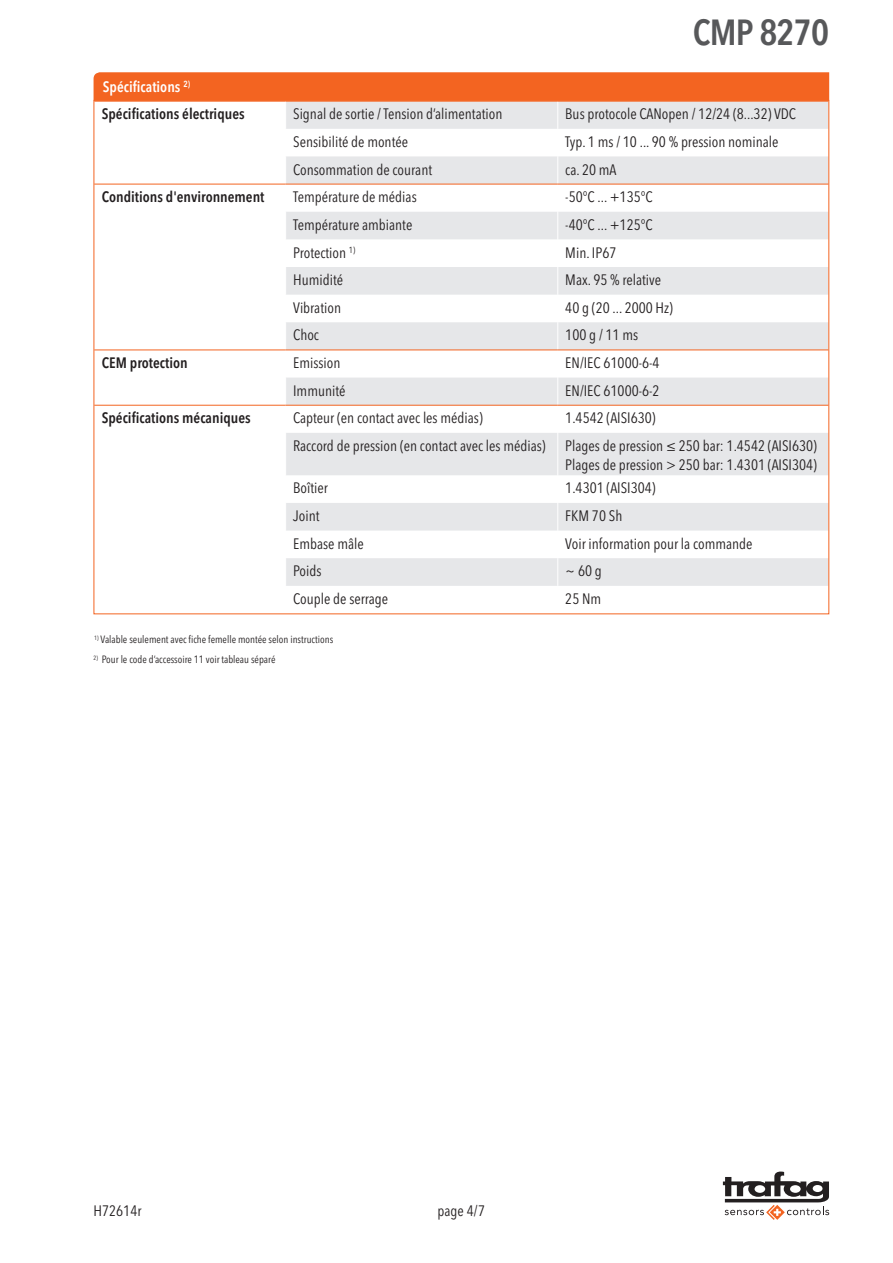
<style>
.page{position:relative;width:893px;height:1263px;background:#fff}
.page>*{position:absolute;margin:0;border:0;box-sizing:border-box;transform-origin:0 0}
.t1{font:600 condensed 36px "Avenir Next LT Pro";letter-spacing:-.02em;color:#57585a}
.t2{font:condensed 15px/18.8px "Avenir Next LT Pro";color:#231f20}
.t3{font:600 condensed 15px/27.3px "Avenir Next LT Pro";color:#231f20}
.t4{font:condensed 10.5px "Avenir Next LT Pro";color:#231f20}
.s1{color:#fff}
</style>
<div class="page">
<svg style="left:723px;top:1171px;width:106px;height:49px"></svg>
<svg style="left:286px;top:433px;width:541px;height:153px;fill:#e6e7e9"></svg>
<svg style="left:94px;top:72px;width:735px;height:333px"></svg>
<hr style="left:557px;top:433px;width:1px;height:42px;background:#fff">
<svg style="left:557px;top:475px;width:1px;height:111px"></svg>
<hr style="left:94px;top:184px;width:192px;height:1px;background:#f36421">
<hr style="left:286px;top:184px;width:272px;height:1px;background:#f36421">
<hr style="left:558px;top:184px;width:270px;height:1px;background:#f36421">
<hr style="left:94px;top:350px;width:192px;height:1px;background:#f36421">
<hr style="left:286px;top:350px;width:272px;height:1px;background:#f36421">
<hr style="left:558px;top:350px;width:270px;height:1px;background:#f36421">
<hr style="left:94px;top:405px;width:192px;height:1px;background:#f36421">
<hr style="left:286px;top:405px;width:272px;height:1px;background:#f36421">
<hr style="left:558px;top:405px;width:270px;height:1px;background:#f36421">
<p class="t3" style="left:102px;top:73px;width:144px"><span class="s1">Spécifications</span> <sup>2)<br></sup>Spécifications électriques</p>
<h1 class="t1" style="left:693px;top:10px;width:138px">CMP 8270</h1>
<p class="t2" style="left:293px;top:105px;width:211px">Signal de sortie / Tension d’alimentation</p>
<p class="t2" style="left:565px;top:105px;width:232px">Bus protocole CANopen / 12/24 (8...32) VDC</p>
<p class="t2" style="left:293px;top:132px;width:116px">Sensibilité de montée</p>
<p class="t2" style="left:565px;top:132px;width:215px">Typ. 1 ms / 10 ... 90 % pression nominale</p>
<p class="t2" style="left:293px;top:160px;width:140px">Consommation de courant</p>
<p class="t2" style="left:565px;top:160px;width:53px">ca. 20 mA</p>
<p class="t3" style="left:102px;top:183px;width:164px">Conditions d'environnement</p>
<p class="t2" style="left:293px;top:188px;width:125px">Température de médias</p>
<p class="t2" style="left:565px;top:188px;width:89px">-50°C ... +135°C</p>
<p class="t2" style="left:293px;top:215px;width:121px">Température ambiante</p>
<p class="t2" style="left:565px;top:215px;width:89px">-40°C ... +125°C</p>
<p class="t2" style="left:293px;top:243px;width:64px">Protection <sup>1)</sup></p>
<p class="t2" style="left:565px;top:243px;width:53px">Min. IP67</p>
<p class="t2" style="left:293px;top:270px;width:52px">Humidité</p>
<p class="t2" style="left:565px;top:270px;width:97px">Max. 95 % relative</p>
<p class="t2" style="left:293px;top:298px;width:49px">Vibration</p>
<p class="t2" style="left:565px;top:298px;width:109px">40 g (20 ... 2000 Hz)</p>
<p class="t2" style="left:293px;top:326px;width:27px">Choc</p>
<p class="t2" style="left:565px;top:326px;width:74px">100 g / 11 ms</p>
<p class="t3" style="left:102px;top:349px;width:87px">CEM protection</p>
<p class="t2" style="left:293px;top:353px;width:49px">Emission</p>
<p class="t2" style="left:565px;top:353px;width:96px">EN/IEC 61000-6-4</p>
<p class="t2" style="left:293px;top:381px;width:54px">Immunité</p>
<p class="t2" style="left:565px;top:381px;width:96px">EN/IEC 61000-6-2</p>
<p class="t3" style="left:102px;top:404px;width:150px">Spécifications mécaniques</p>
<p class="t2" style="left:293px;top:409px;width:191px">Capteur (en contact avec les médias)</p>
<p class="t2" style="left:565px;top:409px;width:92px">1.4542 (AISI630)</p>
<p class="t2" style="left:293px;top:436px;width:254px">Raccord de pression (en contact avec les médias)</p>
<p class="t2" style="left:565px;top:436px;width:253px">Plages de pression ≤ 250 bar: 1.4542 (AISI630)<br>Plages de pression &gt; 250 bar: 1.4301 (AISI304)</p>
<p class="t2" style="left:293px;top:479px;width:36px">Boîtier</p>
<p class="t2" style="left:565px;top:479px;width:92px">1.4301 (AISI304)</p>
<p class="t2" style="left:293px;top:506px;width:28px">Joint</p>
<p class="t2" style="left:565px;top:506px;width:59px">FKM 70 Sh</p>
<p class="t2" style="left:293px;top:534px;width:72px">Embase mâle</p>
<p class="t2" style="left:565px;top:534px;width:189px">Voir information pour la commande</p>
<p class="t2" style="left:293px;top:562px;width:30px">Poids</p>
<p class="t2" style="left:565px;top:562px;width:38px">~ 60 g</p>
<p class="t2" style="left:293px;top:589px;width:97px">Couple de serrage</p>
<p class="t2" style="left:565px;top:589px;width:37px">25 Nm</p>
<p class="t4" style="left:94px;top:633px;width:240px"><sup>1)</sup> Valable seulement avec fiche femelle montée selon instructions</p>
<p class="t4" style="left:94px;top:653px;width:183px"><sup>2)</sup> Pour le code d’accessoire 11 voir tableau séparé</p>
<p class="t2" style="left:94px;top:1201px;width:49px">H72614r</p>
<p class="t2" style="left:438px;top:1201px;width:49px">page 4/7</p>
</div>
